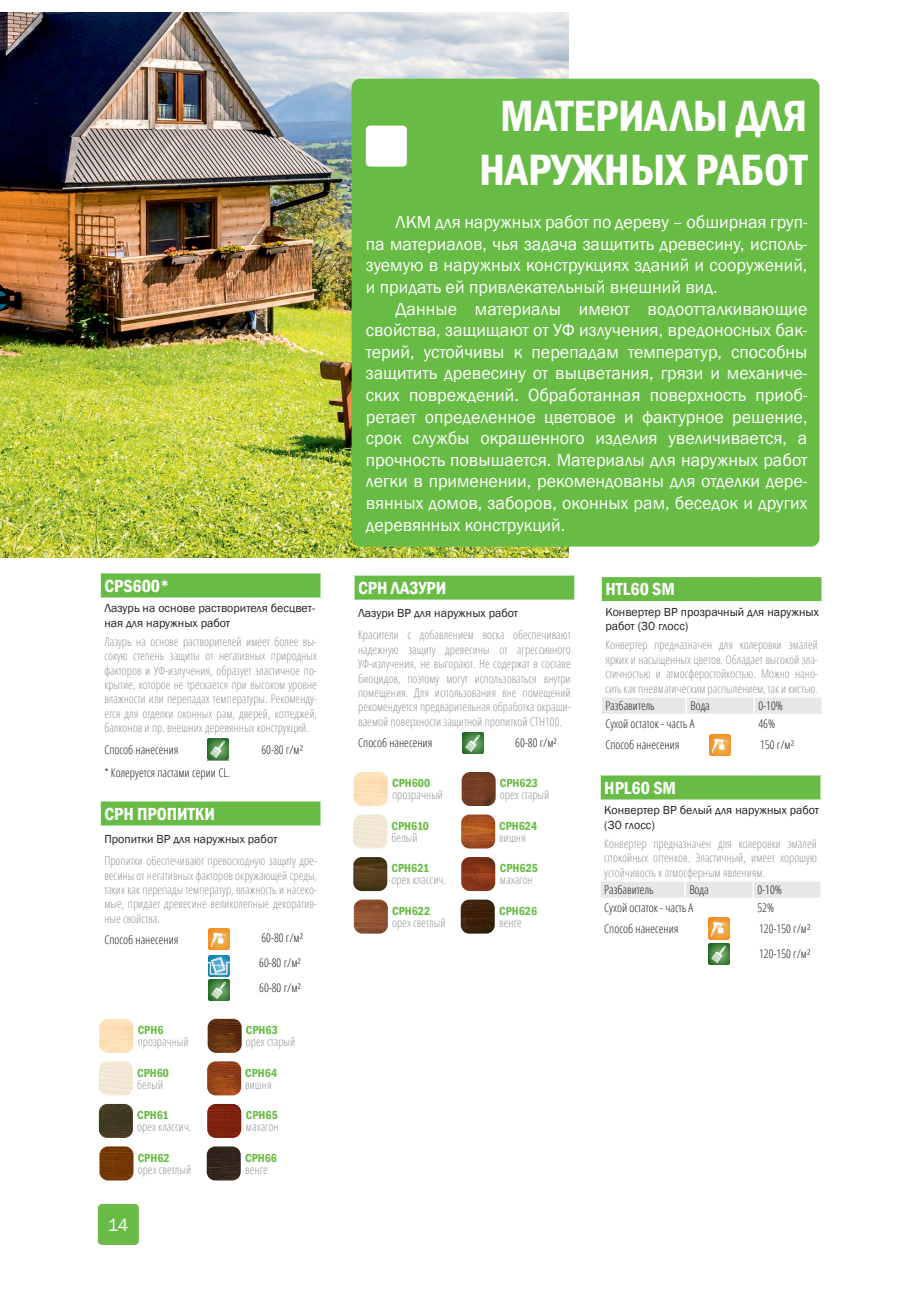
<style>
.page{position:relative;width:906px;height:1289px;background:#fff}
.page>*{position:absolute;margin:0;border:0;box-sizing:border-box;transform-origin:0 0}
.t1{font:600 condensed 45px/54px "Franklin Gothic";color:#fff;text-align:center}
.t2{font:18px/21.6px "Franklin Gothic";color:#fff;text-align:justify}
.t3{font:600 condensed 18px "Franklin Gothic";color:#fff}
.t4{font:300 condensed 12px/14.4px "Open Sans";color:#939598;text-align:justify}
.t5{font:300 condensed 12px/25px "Open Sans";color:#231f20}
.t6{font:12px/14.4px "Franklin Gothic";color:#231f20}
.t7{font:600 condensed 12px "Franklin Gothic";color:#68bc45}
</style>
<div class="page">
<img style="left:1px;top:13px;width:567px;height:544px">
<div style="left:98px;top:1203px;width:41px;height:41px;background:#68bc45;border-radius:4px"></div>
<div style="left:351px;top:79px;width:468px;height:467px;background:#68bc45;border-radius:9px"></div>
<div style="left:366px;top:126px;width:41px;height:41px;background:#fff;border-radius:4px"></div>
<div style="left:100px;top:800px;width:221px;height:26px;background:#68bc45"></div>
<hr style="left:99px;top:825px;width:86px;height:2px;background:#fff">
<hr style="left:185px;top:825px;width:68px;height:2px;background:#fff">
<hr style="left:253px;top:825px;width:69px;height:2px;background:#fff">
<div style="left:98px;top:798px;width:225px;height:206px;border:2px solid #fff"></div>
<img style="left:208px;top:928px;width:22px;height:21px">
<img style="left:208px;top:955px;width:22px;height:21px">
<img style="left:208px;top:979px;width:22px;height:21px">
<img style="left:99px;top:1018px;width:34px;height:34px">
<img style="left:99px;top:1061px;width:34px;height:34px">
<img style="left:99px;top:1103px;width:34px;height:34px">
<img style="left:99px;top:1146px;width:34px;height:34px">
<img style="left:208px;top:1018px;width:34px;height:34px">
<img style="left:207px;top:1103px;width:34px;height:34px">
<img style="left:207px;top:1061px;width:34px;height:34px">
<img style="left:207px;top:1146px;width:34px;height:34px">
<svg style="left:354px;top:575px;width:220px;height:179px"></svg>
<hr style="left:507px;top:729px;width:69px;height:1px;background:#fff">
<img style="left:463px;top:732px;width:21px;height:21px">
<img style="left:354px;top:772px;width:34px;height:34px">
<img style="left:353px;top:814px;width:34px;height:34px">
<img style="left:353px;top:857px;width:34px;height:34px">
<img style="left:354px;top:899px;width:34px;height:34px">
<img style="left:461px;top:772px;width:35px;height:34px">
<img style="left:461px;top:857px;width:34px;height:34px">
<img style="left:461px;top:814px;width:34px;height:34px">
<img style="left:461px;top:899px;width:34px;height:34px">
<div style="left:600px;top:774px;width:221px;height:26px;background:#68bc45"></div>
<hr style="left:820px;top:775px;width:2px;height:24px;background:#fff">
<hr style="left:599px;top:799px;width:86px;height:2px;background:#fff">
<hr style="left:685px;top:799px;width:68px;height:2px;background:#fff">
<hr style="left:753px;top:799px;width:69px;height:2px;background:#fff">
<svg style="left:601px;top:881px;width:220px;height:17px;background:#e7e8ea"></svg>
<img style="left:708px;top:918px;width:22px;height:21px">
<img style="left:708px;top:943px;width:22px;height:21px">
<div style="left:601px;top:576px;width:221px;height:26px;background:#68bc45"></div>
<hr style="left:600px;top:601px;width:86px;height:1px;background:#fff">
<hr style="left:686px;top:601px;width:68px;height:1px;background:#fff">
<hr style="left:754px;top:601px;width:69px;height:1px;background:#fff">
<svg style="left:602px;top:697px;width:219px;height:17px;background:#e7e8ea"></svg>
<div style="left:599px;top:574px;width:225px;height:185px;border:2px solid #fff"></div>
<img style="left:709px;top:734px;width:21px;height:21px">
<div style="left:100px;top:572px;width:221px;height:26px;background:#68bc45"></div>
<hr style="left:99px;top:597px;width:86px;height:2px;background:#fff">
<hr style="left:185px;top:597px;width:68px;height:2px;background:#fff">
<hr style="left:253px;top:597px;width:69px;height:2px;background:#fff">
<div style="left:98px;top:570px;width:225px;height:215px;border:2px solid #fff"></div>
<svg style="left:207px;top:759px;width:21px;height:1px"></svg>
<img style="left:207px;top:738px;width:21px;height:21px">
<h2 class="t3" style="left:104px;top:573px;width:66px">CPS600*</h2>
<p class="t6" style="left:104px;top:601px;width:212px">Лазурь на основе растворителя бесцвет&shy;ная для наружных работ</p>
<p class="t4" style="left:104px;top:633px;width:214px">Лазурь на основе растворителей имеет более вы&shy;сокую степень защиты от негативных природных факторов и УФ-излучения, образует эластичное по&shy;крытие, которое не трескается при высоком уровне влажности или перепадах температуры. Рекоменду&shy;ется для отделки оконных рам, дверей, коттеджей, балконов и пр. внешних деревянных конструкций.</p>
<p class="t5" style="left:104px;top:736px;width:76px">Способ нанесения</p>
<p class="t5" style="left:261px;top:736px;width:43px">60-80 г/м²</p>
<p class="t5" style="left:104px;top:759px;width:127px">* Колеруется пастами серии CL.</p>
<h2 class="t3" style="left:104px;top:801px;width:112px">CPH ПРОПИТКИ</h2>
<p class="t6" style="left:104px;top:832px;width:174px">Пропитки ВР для наружных работ</p>
<p class="t4" style="left:104px;top:853px;width:214px">Пропитки обеспечивают превосходную защиту дре&shy;весины от негативных факторов окружающей среды, таких как перепады температур, влажность и насеко&shy;мые, придает древесине великолепные декоратив&shy;ные свойства.</p>
<p class="t5" style="left:104px;top:927px;width:76px">Способ нанесения</p>
<p class="t5" style="left:259px;top:925px;width:46px">60-80 г/м²<br>60-80 г/м²<br>60-80 г/м²</p>
<p class="t7" style="left:138px;top:1022px;width:27px">CPH6</p>
<p class="t4" style="left:138px;top:1034px;width:52px">прозрачный</p>
<p class="t7" style="left:137px;top:1064px;width:33px">CPH60</p>
<p class="t4" style="left:137px;top:1076px;width:28px">белый</p>
<p class="t7" style="left:137px;top:1107px;width:33px">CPH61</p>
<p class="t4" style="left:137px;top:1119px;width:56px">орех классич.</p>
<p class="t7" style="left:138px;top:1149px;width:33px">CPH62</p>
<p class="t4" style="left:138px;top:1161px;width:55px">орех светлый</p>
<p class="t7" style="left:246px;top:1022px;width:33px">CPH63</p>
<p class="t4" style="left:246px;top:1034px;width:51px">орех старый</p>
<p class="t7" style="left:245px;top:1064px;width:34px">CPH64</p>
<p class="t4" style="left:245px;top:1076px;width:28px">вишня</p>
<p class="t7" style="left:246px;top:1107px;width:33px">CPH65</p>
<p class="t4" style="left:246px;top:1119px;width:34px">махагон</p>
<p class="t7" style="left:245px;top:1149px;width:33px">CPH66</p>
<p class="t4" style="left:245px;top:1161px;width:24px">венге</p>
<h2 class="t2" style="left:108px;top:1214px;width:22px">14</h2>
<h1 class="t1" style="left:479px;top:88px;width:330px">МАТЕРИАЛЫ ДЛЯ<br>НАРУЖНЫХ РАБОТ</h1>
<h2 class="t2" style="left:366px;top:212px;width:443px;text-indent:30px">ЛКМ для наружных работ по дереву – обширная груп&shy;па материалов, чья задача защитить древесину, исполь&shy;зуемую в наружных конструкциях зданий и сооружений, и придать ей привлекательный внешний вид.</h2>
<p class="t2" style="left:366px;top:298px;width:443px;text-indent:30px">Данные материалы имеют водоотталкивающие свойства, защищают от УФ излучения, вредоносных бак&shy;терий, устойчивы к перепадам температур, способны защитить древесину от выцветания, грязи и механиче&shy;ских повреждений. Обработанная поверхность приоб&shy;ретает определенное цветовое и фактурное решение, срок службы окрашенного изделия увеличивается, а прочность повышается. Материалы для наружных работ легки в применении, рекомендованы для отделки дере&shy;вянных домов, заборов, оконных рам, беседок и других деревянных конструкций.</p>
<h2 class="t3" style="left:358px;top:576px;width:90px">CPH ЛАЗУРИ</h2>
<p class="t6" style="left:358px;top:606px;width:161px">Лазури ВР для наружных работ</p>
<p class="t4" style="left:358px;top:627px;width:214px">Красители с добавлением воска обеспечивают надежную защиту древесины от агрессивного УФ-излучения, не выгорают. Не содержат в составе биоцидов, поэтому могут использоваться внутри помещения. Для использования вне помещений рекомендуется предварительная обработка окраши&shy;ваемой поверхности защитной пропиткой СTH100.</p>
<p class="t5" style="left:358px;top:730px;width:76px">Способ нанесения</p>
<p class="t5" style="left:515px;top:730px;width:43px">60-80 г/м²</p>
<p class="t7" style="left:392px;top:775px;width:40px">CPH600</p>
<p class="t4" style="left:392px;top:787px;width:52px">прозрачный</p>
<p class="t7" style="left:391px;top:817px;width:39px">CPH610</p>
<p class="t4" style="left:391px;top:829px;width:28px">белый</p>
<p class="t7" style="left:391px;top:860px;width:39px">CPH621</p>
<p class="t4" style="left:391px;top:872px;width:56px">орех классич.</p>
<p class="t7" style="left:392px;top:902px;width:40px">CPH622</p>
<p class="t4" style="left:392px;top:914px;width:55px">орех светлый</p>
<p class="t7" style="left:500px;top:775px;width:40px">CPH623</p>
<p class="t4" style="left:500px;top:787px;width:51px">орех старый</p>
<p class="t7" style="left:499px;top:817px;width:39px">CPH624</p>
<p class="t4" style="left:499px;top:829px;width:28px">вишня</p>
<p class="t7" style="left:500px;top:860px;width:40px">CPH625</p>
<p class="t4" style="left:500px;top:872px;width:34px">махагон</p>
<p class="t7" style="left:499px;top:902px;width:40px">CPH626</p>
<p class="t4" style="left:499px;top:914px;width:24px">венге</p>
<h2 class="t3" style="left:605px;top:577px;width:71px">HTL60 SM</h2>
<p class="t6" style="left:605px;top:605px;width:215px">Конвертер ВР прозрачный для наружных работ (30 глосс)</p>
<p class="t4" style="left:605px;top:637px;width:214px">Конвертер предназначен для колеровки эмалей ярких и насыщенных цветов. Обладает высокой эла&shy;стичностью и атмосферостойкостью. Можно нано&shy;сить как пневматическим распылением, так и кистью.</p>
<p class="t5" style="left:605px;top:693px;width:51px">Разбавитель</p>
<p class="t5" style="left:690px;top:693px;width:21px">Вода</p>
<p class="t5" style="left:758px;top:693px;width:26px">0-10%</p>
<p class="t5" style="left:605px;top:710px;width:91px">Сухой остаток - часть А</p>
<p class="t5" style="left:758px;top:710px;width:18px">46%</p>
<p class="t5" style="left:605px;top:732px;width:76px">Способ нанесения</p>
<p class="t5" style="left:760px;top:732px;width:36px">150 г/м²</p>
<h2 class="t3" style="left:604px;top:775px;width:73px">HPL60 SM</h2>
<p class="t6" style="left:604px;top:803px;width:216px">Конвертер ВР белый для наружных работ (30 глосс)</p>
<p class="t4" style="left:604px;top:835px;width:214px">Конвертер предназначен для колеровки эмалей спокойных оттенков. Эластичный, имеет хорошую устойчивость к атмосферным явлениям.</p>
<p class="t5" style="left:604px;top:877px;width:51px">Разбавитель</p>
<p class="t5" style="left:689px;top:877px;width:21px">Вода</p>
<p class="t5" style="left:757px;top:877px;width:26px">0-10%</p>
<p class="t5" style="left:604px;top:894px;width:91px">Сухой остаток - часть А</p>
<p class="t5" style="left:757px;top:894px;width:18px">52%</p>
<p class="t5" style="left:604px;top:916px;width:76px">Способ нанесения</p>
<p class="t5" style="left:759px;top:916px;width:53px">120-150 г/м²<br>120-150 г/м²</p>
</div>
